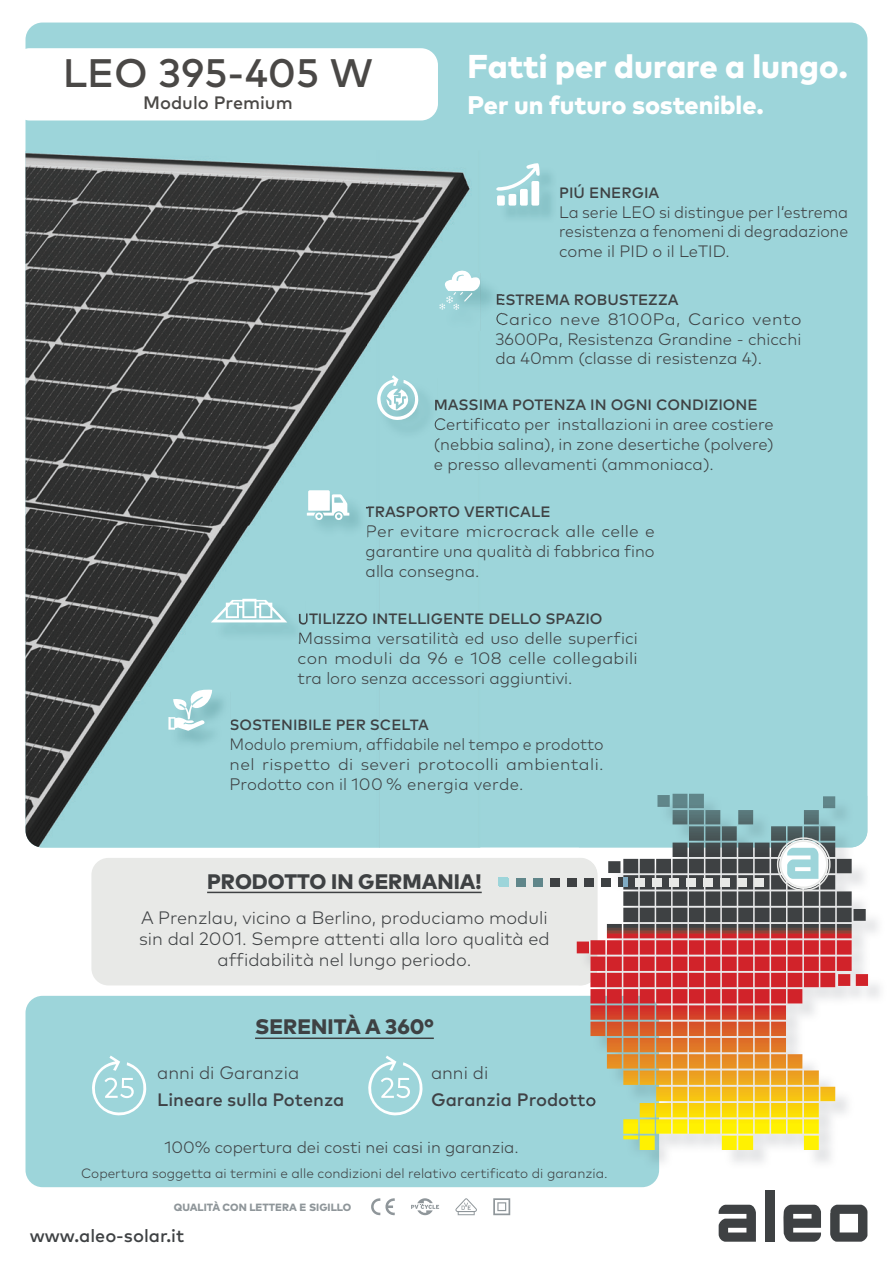
<style>
.page{position:relative;width:893px;height:1263px;background:#fff}
.page>*{position:absolute;margin:0;border:0;box-sizing:border-box;transform-origin:0 0}
.t1{font:500 39.75px "Mark Pro";color:#4a4846}
.t2{font:800 33px "Mark Pro";color:#fff}
.t3{font:800 25.5px "Mark Pro";color:#fff}
.t4{font:800 21px "Mark Pro";color:#3e4143}
.t5{font:300 18px/21px "Mark Pro";color:#3e4143;text-align:center}
.t6{font:500 18px "Mark Pro";color:#3f4246}
.t7{font:300 18px "Mark Pro";color:#3f4246}
.t8{font:500 18px "Mark Pro";color:#3e4143}
.t9{font:500 18px "Mark Pro";color:#4a4846}
.t10{font:300 16.65px/20px "Mark Pro";color:#3e4143;text-align:justify}
.t11{font:300 16.65px/20px "Mark Pro";color:#3e4143;text-align:justify;scale:1.05 1}
.t12{font:300 16.65px/20px "Mark Pro";color:#3e4143;text-align:justify;scale:1.04 1}
.t13{font:300 16.65px/20px "Mark Pro";color:#3e4143;scale:.96 1}
.t14{font:300 16.5px/20px "Mark Pro";color:#3e4143;scale:.96 1}
.t15{font:300 16.5px "Mark Pro";color:#3e4143}
.t16{font:500 15px "Mark Pro";color:#3e4143}
.t17{font:500 14.85px "Mark Pro";color:#3e4143}
.t18{font:300 13.5px "Mark Pro";color:#3e4143}
.t19{font:800 10.5px "Mark Pro";color:#8f969a}
.s1{font-size:16.65px}
</style>
<div class="page">
<div style="left:26px;top:996px;width:633px;height:191px;background:#9dd5da;border-radius:17px"></div>
<div style="left:91px;top:858px;width:506px;height:127px;background:#e8e9e7;border-radius:17px"></div>
<svg style="left:371px;top:1198px;width:24px;height:17px"></svg>
<svg style="left:411px;top:1198px;width:28px;height:17px"></svg>
<svg style="left:455px;top:1198px;width:22px;height:17px"></svg>
<svg style="left:493px;top:1198px;width:17px;height:17px"></svg>
<div style="left:26px;top:23px;width:841px;height:824px;background:#9dd5da;border-radius:17px"></div>
<img style="left:26px;top:153px;width:444px;height:694px">
<img style="left:231px;top:719px;width:20px;height:11px">
<img style="left:437px;top:400px;width:21px;height:10px">
<img style="left:437px;top:418px;width:33px;height:16px">
<img style="left:435px;top:438px;width:35px;height:16px">
<img style="left:368px;top:507px;width:28px;height:10px">
<img style="left:368px;top:525px;width:102px;height:12px">
<img style="left:299px;top:632px;width:171px;height:16px">
<div style="left:13px;top:48px;width:425px;height:72px;background:#fff;border-radius:17px"></div>
<img style="left:506px;top:173px;width:46px;height:44px">
<svg style="left:496px;top:163px;width:44px;height:28px"></svg>
<div style="left:497px;top:195px;width:8px;height:11px;background:#fff;border-radius:2px"></div>
<div style="left:508px;top:194px;width:8px;height:12px;background:#fff;border-radius:2px"></div>
<div style="left:520px;top:189px;width:8px;height:17px;background:#fff;border-radius:2px"></div>
<div style="left:531px;top:181px;width:8px;height:25px;background:#fff;border-radius:2px"></div>
<hr style="left:207px;top:892px;width:275px;height:1px;background:#3e4143">
<hr style="left:255px;top:1037px;width:179px;height:2px;background:#3e4143">
<svg style="left:92px;top:1055px;width:55px;height:61px"></svg>
<svg style="left:368px;top:1055px;width:55px;height:61px"></svg>
<img style="left:579px;top:796px;width:301px;height:373px">
<img style="left:579px;top:996px;width:80px;height:173px">
<img style="left:579px;top:858px;width:18px;height:127px">
<img style="left:579px;top:796px;width:288px;height:51px">
<img style="left:579px;top:1093px;width:16px;height:13px">
<svg style="left:579px;top:1168px;width:28px;height:1px"></svg>
<div style="left:601px;top:878px;width:10px;height:8px;background:#3e4143"></div>
<div style="left:584px;top:878px;width:10px;height:8px;background:#3e4143"></div>
<div style="left:567px;top:878px;width:10px;height:8px;background:#3e4143"></div>
<div style="left:550px;top:878px;width:10px;height:8px;background:#3e4143"></div>
<div style="left:533px;top:878px;width:9px;height:8px;background:#60868a"></div>
<div style="left:516px;top:878px;width:9px;height:8px;background:#60868a"></div>
<svg style="left:608px;top:794px;width:244px;height:128px"></svg>
<svg style="left:783px;top:1205px;width:38px;height:37px"></svg>
<svg style="left:830px;top:1205px;width:37px;height:37px"></svg>
<svg style="left:719px;top:1205px;width:37px;height:37px"></svg>
<div style="left:765px;top:1190px;width:9px;height:52px;background:#3e4143"></div>
<img style="left:170px;top:692px;width:61px;height:57px">
<svg style="left:168px;top:688px;width:44px;height:43px"></svg>
<img style="left:443px;top:286px;width:59px;height:45px">
<svg style="left:497px;top:294px;width:5px;height:11px"></svg>
<img style="left:496px;top:313px;width:6px;height:14px">
<svg style="left:438px;top:266px;width:45px;height:44px"></svg>
<img style="left:379px;top:378px;width:58px;height:61px">
<svg style="left:435px;top:400px;width:2px;height:10px"></svg>
<svg style="left:435px;top:418px;width:2px;height:21px"></svg>
<svg style="left:376px;top:375px;width:43px;height:46px"></svg>
<img style="left:309px;top:492px;width:59px;height:47px">
<svg style="left:366px;top:507px;width:2px;height:10px"></svg>
<svg style="left:367px;top:525px;width:1px;height:12px"></svg>
<svg style="left:307px;top:490px;width:42px;height:30px"></svg>
<img style="left:214px;top:601px;width:91px;height:40px">
<svg style="left:299px;top:614px;width:19px;height:11px"></svg>
<svg style="left:299px;top:632px;width:6px;height:9px"></svg>
<svg style="left:211px;top:599px;width:76px;height:23px"></svg>
<div style="left:499px;top:877px;width:9px;height:9px;background:#9dd5da"></div>
<h1 class="t1" style="left:63px;top:43px;width:312px">LEO 395-405 W</h1>
<p class="t9" style="left:143px;top:89px;width:151px">Modulo Premium</p>
<h2 class="t2" style="left:468px;top:41px;width:382px">Fatti per durare a lungo.</h2>
<h3 class="t3" style="left:468px;top:85px;width:298px">Per un futuro sostenible.</h3>
<p class="t16" style="left:559px;top:181px;width:102px">PIÚ ENERGIA</p>
<p class="t13" style="left:559px;top:200px;width:303px">La serie LEO si distingue per l‘estrema resistenza a fenomeni di degradazione</p>
<p class="t15" style="left:559px;top:239px;width:172px"><span class="s1">come il</span> PID o il LeTID.</p>
<p class="t16" style="left:495px;top:288px;width:185px">ESTREMA ROBUSTEZZA</p>
<p class="t11" style="left:495px;top:307px;width:293px">Carico neve 8100Pa, Carico vento 3600Pa, Resistenza Grandine - chicchi da 40mm (classe di resistenza 4).</p>
<p class="t16" style="left:434px;top:394px;width:326px">MASSIMA POTENZA IN OGNI CONDIZIONE</p>
<p class="t10" style="left:434px;top:413px;width:342px">Certificato per installazioni in aree costiere (nebbia salina), in zone desertiche (polvere) e presso allevamenti (ammoniaca).</p>
<p class="t16" style="left:366px;top:501px;width:186px">TRASPORTO VERTICALE</p>
<p class="t12" style="left:366px;top:520px;width:280px">Per evitare microcrack alle celle e garantire una qualità di fabbrica fino alla consegna.</p>
<p class="t16" style="left:298px;top:608px;width:307px">UTILIZZO INTELLIGENTE DELLO SPAZIO</p>
<p class="t10" style="left:298px;top:627px;width:342px">Massima versatilità ed uso delle superfici con moduli da 96 e 108 celle collegabili tra loro senza accessori aggiuntivi.</p>
<p class="t17" style="left:230px;top:713px;width:201px">SOSTENIBILE PER SCELTA</p>
<p class="t14" style="left:230px;top:733px;width:391px">Modulo premium, affidabile nel tempo e prodotto nel rispetto di severi protocolli ambientali.</p>
<p class="t10" style="left:230px;top:772px;width:295px">Prodotto con il 100 % energia verde.</p>
<p class="t4" style="left:207px;top:866px;width:276px">PRODOTTO IN GERMANIA!</p>
<p class="t5" style="left:139px;top:906px;width:412px">A Prenzlau, vicino a Berlino, produciamo moduli sin dal 2001. Sempre attenti alla loro qualità ed affidabilità nel lungo periodo.</p>
<p class="t4" style="left:255px;top:1010px;width:180px">SERENITÀ A 360°</p>
<p class="t7" style="left:157px;top:1059px;width:144px">anni di Garanzia</p>
<p class="t6" style="left:157px;top:1086px;width:189px">Lineare sulla Potenza</p>
<p class="t7" style="left:431px;top:1059px;width:59px">anni di</p>
<p class="t6" style="left:431px;top:1086px;width:167px">Garanzia Prodotto</p>
<p class="t15" style="left:165px;top:1135px;width:356px">100% copertura dei costi nei casi in garanzia.</p>
<p class="t18" style="left:81px;top:1163px;width:528px">Copertura soggetta ai termini e alle condizioni del relativo certificato di garanzia.</p>
<p class="t19" style="left:174px;top:1199px;width:179px">QUALITÀ CON LETTERA E SIGILLO</p>
<p class="t8" style="left:30px;top:1222px;width:156px">www.aleo-solar.it</p>
</div>
